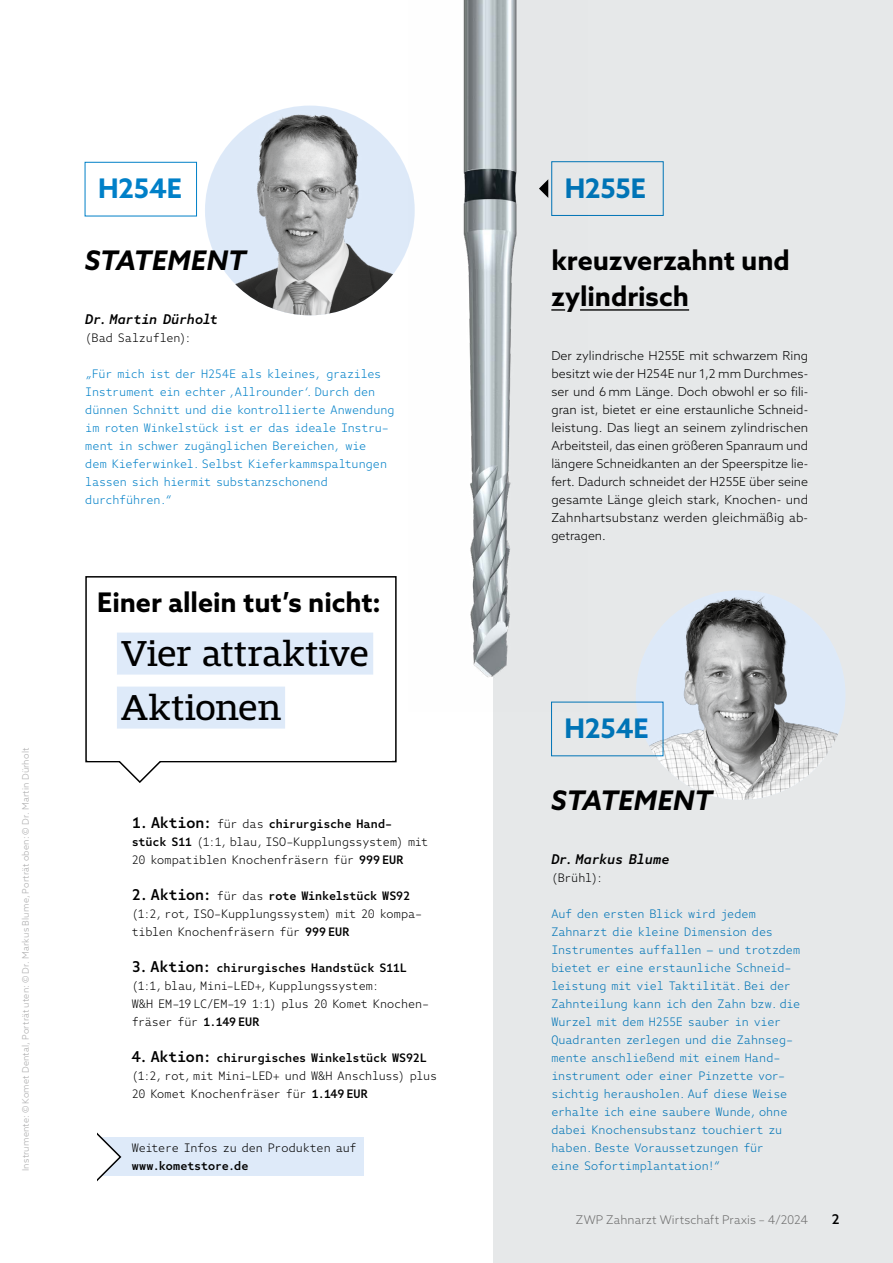
<style>
.page{position:relative;width:893px;height:1263px;background:#fff}
.page>*{position:absolute;margin:0;border:0;box-sizing:border-box;transform-origin:0 0}
.t1{font:37.5px/54px "Mislab Std";letter-spacing:-.01em;color:#000}
.t2{font:700 27px/36px "Azo Sans";color:#000}
.t3{font:italic 700 27px "Azo Sans";letter-spacing:.005em;color:#000}
.t4{font:700 27px "Azo Sans";letter-spacing:-.005em;color:#0080c8}
.t5{font:italic 500 13.5px "Azo Mono";letter-spacing:-.015em;color:#000}
.t6{font:500 13.5px "Azo Sans";color:#000}
.t7{font:300 12.3px/18px "Azo Sans";letter-spacing:.005em;color:#000}
.t8{font:300 12px "Azo Sans";letter-spacing:.015em;color:#6e6e6e}
.t9{font:300 11.7px/18px "Azo Mono";letter-spacing:-.015em;color:#0080c8}
.t10{font:300 11.7px/18px "Azo Mono";letter-spacing:-.02em;color:#000}
.t11{font:500 11.7px "Azo Mono";letter-spacing:-.005em;color:#000}
.t12{font:300 11.7px "Azo Mono";color:#000}
.t13{font:300 9px "Azo Sans";letter-spacing:.025em;color:#a7a7a8}
.s1{font-weight:500;font-size:15px}
.s2{font-weight:500}
</style>
<div class="page">
<div style="left:100px;top:1137px;width:264px;height:39px;background:#deeaf9"></div>
<div style="left:493px;top:0;width:400px;height:1263px;background:#e6e8e9"></div>
<img style="left:206px;top:106px;width:203px;height:209px">
<img style="left:636px;top:590px;width:209px;height:210px;border-radius:105px">
<div style="left:551px;top:161px;width:112px;height:55px;border:1px solid #0080c8"></div>
<div style="left:85px;top:162px;width:112px;height:54px;border:1px solid #0080c8"></div>
<hr style="left:580px;top:309px;width:109px;height:2px;background:#000">
<img style="left:409px;top:0;width:179px;height:711px">
<svg style="left:539px;top:179px;width:9px;height:19px"></svg>
<div style="left:85px;top:576px;width:312px;height:186px;border:2px solid #000"></div>
<svg style="left:114px;top:761px;width:52px;height:22px"></svg>
<svg style="left:97px;top:1132px;width:25px;height:50px"></svg>
<div style="left:88px;top:732px;width:303px;height:29px;background:#fff"></div>
<div style="left:117px;top:633px;width:256px;height:42px;background:#deeaf9"></div>
<div style="left:117px;top:687px;width:168px;height:42px;background:#deeaf9"></div>
<p class="t13" style="left:20px;top:1171px;width:425px;rotate:-90deg">Instrumente: © Komet Dental, Porträt uten: © Dr. Markus Blume, Porträt oben: © Dr. Martin Dürholt</p>
<h2 class="t4" style="left:98px;top:171px;width:86px">H254E</h2>
<h2 class="t4" style="left:565px;top:171px;width:83px">H255E</h2>
<h2 class="t3" style="left:85px;top:243px;width:163px">STATEMENT</h2>
<p class="t5" style="left:85px;top:311px;width:134px">Dr. Martin Dürholt</p>
<p class="t12" style="left:85px;top:331px;width:108px">(Bad Salzuflen):</p>
<p class="t9" style="left:85px;top:365px;width:311px">„Für mich ist der H254E als kleines, graziles Instrument ein echter ,Allrounder‘. Durch den dünnen Schnitt und die kontrollierte Anwendung im roten Winkelstück ist er das ideale Instru&shy;ment in schwer zugänglichen Bereichen, wie<br>dem Kieferwinkel. Selbst Kieferkammspaltungen lassen sich hiermit substanzschonend durchführen.“</p>
<h2 class="t2" style="left:97px;top:584px;width:285px">Einer allein tut’s nicht:</h2>
<h1 class="t1" style="left:121px;top:627px;width:249px">Vier attraktive<br>Aktionen</h1>
<p class="t10" style="left:132px;top:815px;width:298px"><span class="s1">1. Aktion:</span> für das <span class="s2">chirurgische Hand&shy;stück S11</span> (1:1, blau, ISO-Kupplungssystem) mit<br>20 kompatiblen Knochenfräsern für <span class="s2">999 EUR</span></p>
<p class="t10" style="left:132px;top:887px;width:290px"><span class="s1">2. Aktion:</span> für das <span class="s2">rote Winkelstück WS92 </span>(1:2, rot, ISO-Kupplungssystem) mit 20 kompa&shy;tiblen Knochenfräsern für <span class="s2">999 EUR</span></p>
<p class="t10" style="left:132px;top:959px;width:299px"><span class="s1">3. Aktion:</span> <span class="s2">chirurgisches Handstück S11L </span>(1:1, blau, Mini-LED+, Kupplungssystem:<br>W&amp;H EM-19 LC/EM-19 1:1) plus 20 Komet Knochen&shy;fräser für <span class="s2">1.149 EUR</span></p>
<p class="t10" style="left:132px;top:1049px;width:307px"><span class="s1">4. Aktion:</span> <span class="s2">chirurgisches Winkelstück WS92L </span>(1:2, rot, mit Mini-LED+ und W&amp;H Anschluss) plus<br>20 Komet Knochenfräser für <span class="s2">1.149 EUR</span></p>
<p class="t10" style="left:132px;top:1139px;width:226px">Weitere Infos zu den Produkten auf</p>
<p class="t11" style="left:132px;top:1158px;width:118px">www.kometstore.de</p>
<h2 class="t2" style="left:551px;top:242px;width:240px">kreuzverzahnt und zylindrisch</h2>
<p class="t7" style="left:551px;top:347px;width:258px">Der zylindrische H255E mit schwarzem Ring besitzt wie der H254E nur 1,2 mm Durchmes&shy;ser und 6 mm Länge. Doch obwohl er so fili&shy;gran ist, bietet er eine erstaunliche Schneid&shy;leistung. Das liegt an seinem zylindrischen Arbeitsteil, das einen größeren Spanraum und längere Schneidkanten an der Speerspitze lie&shy;fert. Dadurch schneidet der H255E über seine gesamte Länge gleich stark, Knochen- und Zahnhartsubstanz werden gleichmäßig ab&shy;getragen.</p>
<h2 class="t4" style="left:565px;top:711px;width:86px">H254E</h2>
<h2 class="t3" style="left:551px;top:783px;width:163px">STATEMENT</h2>
<p class="t5" style="left:551px;top:851px;width:120px">Dr. Markus Blume</p>
<p class="t10" style="left:551px;top:869px;width:53px">(Brühl):</p>
<p class="t9" style="left:551px;top:905px;width:250px">Auf den ersten Blick wird jedem Zahnarzt die kleine Dimension des Instrumentes auffallen – und trotzdem bietet er eine erstaunliche Schneid&shy;leistung mit viel Taktilität. Bei der Zahnteilung kann ich den Zahn bzw. die Wurzel mit dem H255E sauber in vier Quadranten zerlegen und die Zahnseg&shy;mente anschließend mit einem Hand&shy;instrument oder einer Pinzette vor&shy;sichtig herausholen. Auf diese Weise erhalte ich eine saubere Wunde, ohne dabei Knochensubstanz touchiert zu haben. Beste Voraussetzungen für<br>eine Sofortimplantation!“</p>
<p class="t8" style="left:576px;top:1212px;width:234px">ZWP Zahnarzt Wirtschaft Praxis – 4/2024</p>
<p class="t6" style="left:832px;top:1210px;width:9px">2</p>
</div>
